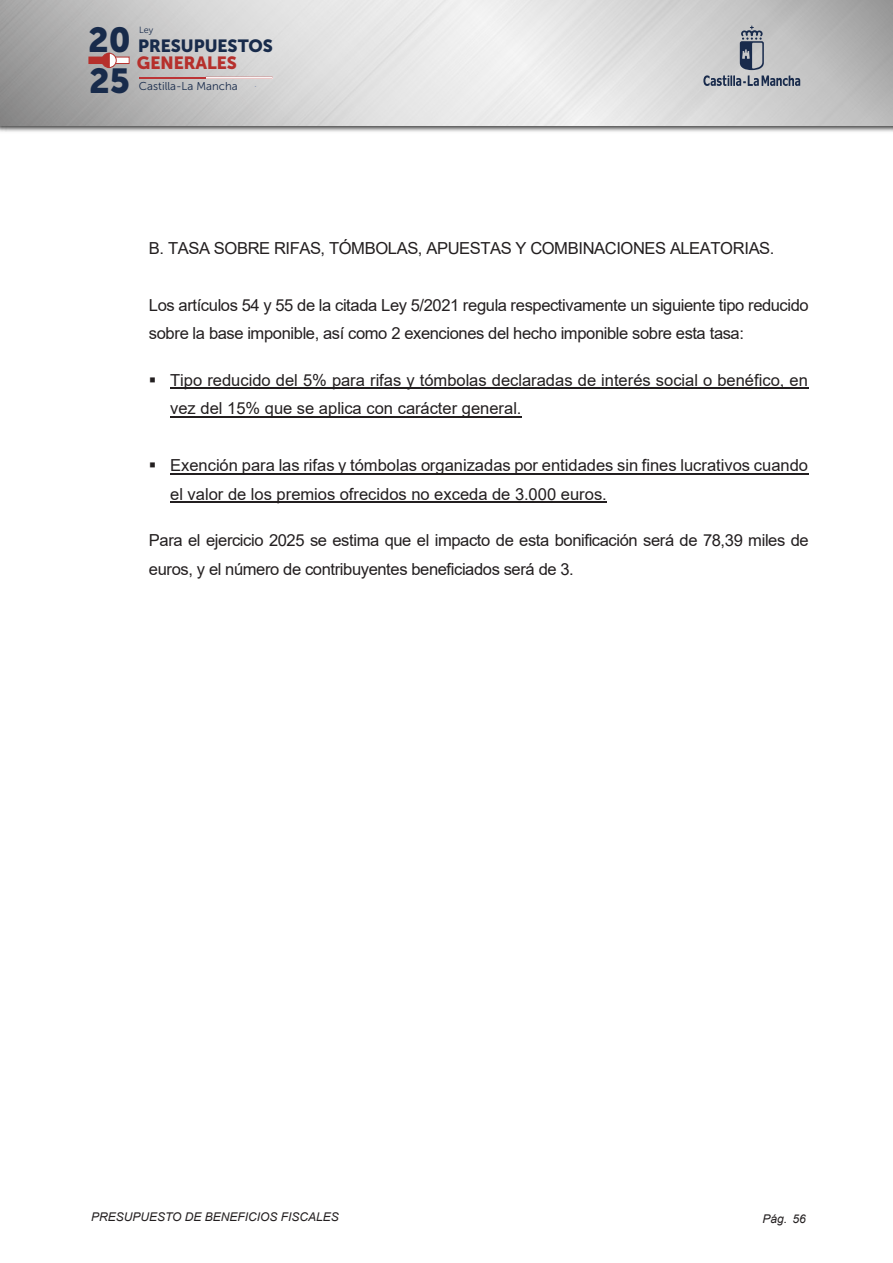
<style>
.page{position:relative;width:893px;height:1263px;background:#fff}
.page>*{position:absolute;margin:0;border:0;box-sizing:border-box;transform-origin:0 0}
.t1{font:34.5px "Museo Sans Cyrl 900";color:#182b4b}
.t2{font:17.55px "Museo Sans Cyrl 900";color:#182b4b}
.t3{font:17.55px "Museo Sans Cyrl 900";color:#b6302c}
.t4{font:16.5px/28.5px "Arial";letter-spacing:-.02em;color:#231f20}
.t5{font:16.5px/28.5px "Arial";color:#231f20}
.t6{font:italic 12px "Arial";color:#231f20}
.t7{font:11.4px "Museo Sans 300";color:#182b4b}
.t8{font:9px "Museo Sans 300";color:#182b4b}
</style>
<div class="page">
<img style="left:0;top:125px;width:893px;height:7px">
<img style="left:0;top:0;width:893px;height:125px">
<svg style="left:703px;top:26px;width:97px;height:60px;background:#adb0b5"></svg>
<hr style="left:139px;top:77px;width:67px;height:1px;background:#bc3436">
<hr style="left:206px;top:77px;width:67px;height:1px;background:#bc3436">
<div style="left:89px;top:57px;width:20px;height:7px;background:#b6302c"></div>
<div style="left:109px;top:57px;width:20px;height:7px;background:#fff"></div>
<div style="left:109px;top:57px;width:21px;height:7px;border:1px solid #b6302c"></div>
<svg style="left:101px;top:53px;width:16px;height:15px"></svg>
<hr style="left:170px;top:388px;width:638px;height:1px;background:#231f20">
<hr style="left:170px;top:416px;width:352px;height:1px;background:#231f20">
<hr style="left:170px;top:473px;width:638px;height:1px;background:#231f20">
<hr style="left:170px;top:501px;width:437px;height:2px;background:#231f20">
<h1 class="t1" style="left:88px;top:20px;width:44px">20</h1>
<h1 class="t1" style="left:89px;top:62px;width:42px">25</h1>
<p class="t8" style="left:139px;top:25px;width:16px">Ley</p>
<p class="t2" style="left:138px;top:35px;width:136px">PRESUPUESTOS</p>
<p class="t3" style="left:137px;top:53px;width:102px">GENERALES</p>
<p class="t7" style="left:139px;top:80px;width:100px">Castilla-La Mancha</p>
<p class="t4" style="left:149px;top:234px;width:627px">B. TASA SOBRE RIFAS, TÓMBOLAS, APUESTAS Y COMBINACIONES ALEATORIAS.</p>
<p class="t4" style="left:149px;top:291px;width:661px">Los artículos 54 y 55 de la citada Ley 5/2021 regula respectivamente un siguiente tipo reducido sobre la base imponible, así como 2 exenciones del hecho imponible sobre esta tasa:</p>
<p class="t5" style="left:170px;top:366px;width:639px;text-indent:-21px">▪ Tipo reducido del 5% para rifas y tómbolas declaradas de interés social o benéfico, en vez del 15% que se aplica con carácter general.</p>
<p class="t5" style="left:170px;top:451px;width:639px;text-indent:-21px">▪ Exención para las rifas y tómbolas organizadas por entidades sin fines lucrativos cuando el valor de los premios ofrecidos no exceda de 3.000 euros.</p>
<p class="t4" style="left:149px;top:526px;width:661px">Para el ejercicio 2025 se estima que el impacto de esta bonificación será de 78,39 miles de euros, y el número de contribuyentes beneficiados será de 3.</p>
<p class="t6" style="left:91px;top:1209px;width:249px">PRESUPUESTO DE BENEFICIOS FISCALES</p>
<p class="t6" style="left:763px;top:1211px;width:45px">Pág. 56</p>
</div>
